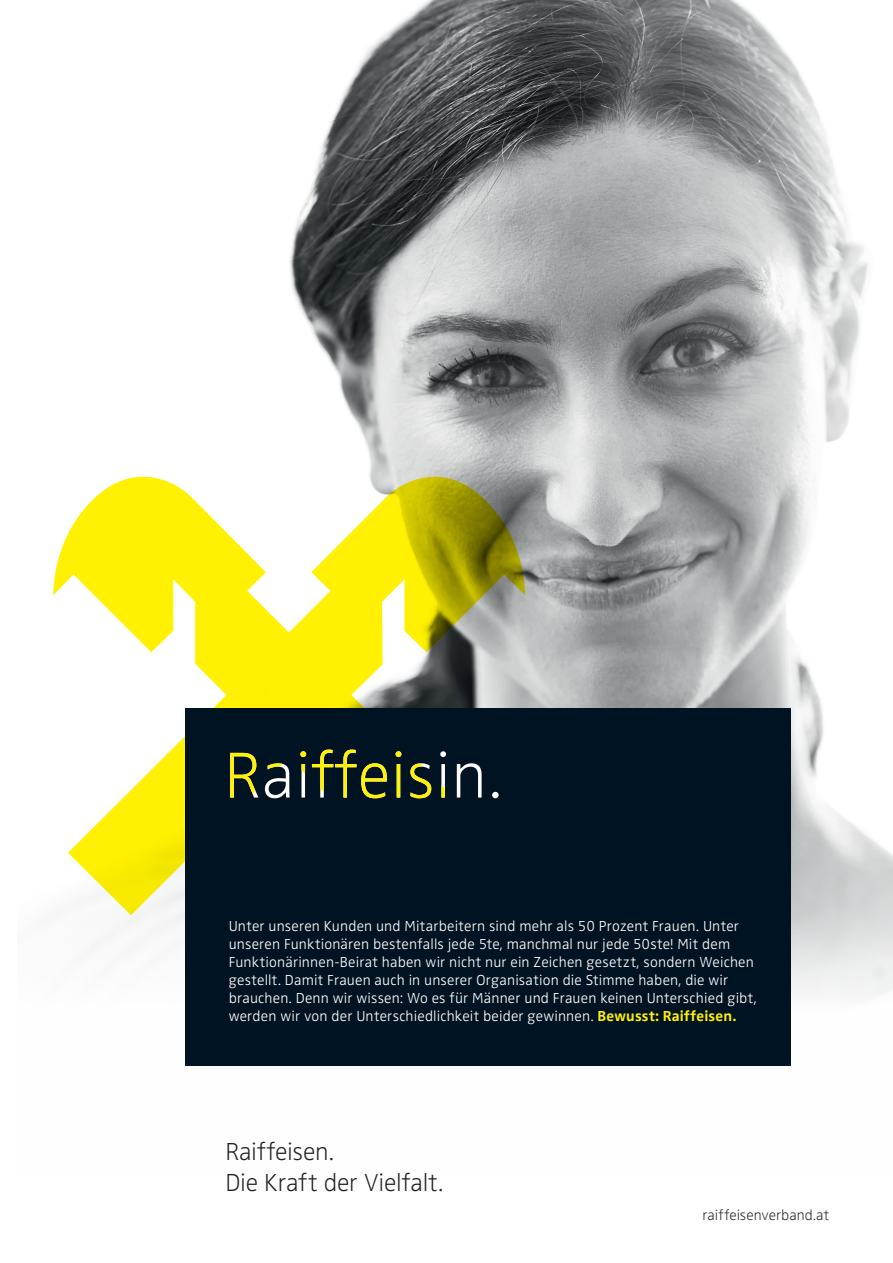
<style>
.page{position:relative;width:893px;height:1263px;background:#fff}
.page>*{position:absolute;margin:0;border:0;box-sizing:border-box;transform-origin:0 0}
.t1{font:300 expanded 25.5px/31.5px "Zwo OT";letter-spacing:-.01em;color:#231f20}
.t2{font:300 15px/18px "Zwo OT";letter-spacing:.01em;color:#fff}
.t3{font:300 expanded 15px "Zwo OT";letter-spacing:.005em;color:#231f20}
.s1{font-weight:700;color:#fff101}
</style>
<div class="page">
<img style="left:96px;top:0;width:797px;height:1066px">
<div style="left:186px;top:708px;width:605px;height:358px;background:#001322"></div>
<svg style="left:53px;top:475px;width:472px;height:440px"></svg>
<p class="t2" style="left:229px;top:917px;width:529px">Unter unseren Kunden und Mitarbeitern sind mehr als 50 Prozent Frauen. Unter unseren Funktionären bestenfalls jede 5te, manchmal nur jede 50ste! Mit dem Funktionärinnen-Beirat haben wir nicht nur ein Zeichen gesetzt, sondern Weichen gestellt. Damit Frauen auch in unserer Organisation die Stimme haben, die wir brauchen. Denn wir wissen: Wo es für Männer und Frauen keinen Unterschied gibt, werden wir von der Unterschiedlichkeit beider gewinnen. <span class="s1">Bewusst: Raiffeisen.</span></p>
<h1 class="t1" style="left:225px;top:1136px;width:219px">Raiffeisen.<br>Die Kraft der Vielfalt.</h1>
<p class="t3" style="left:702px;top:1207px;width:128px">raiffeisenverband.at</p>
</div>
